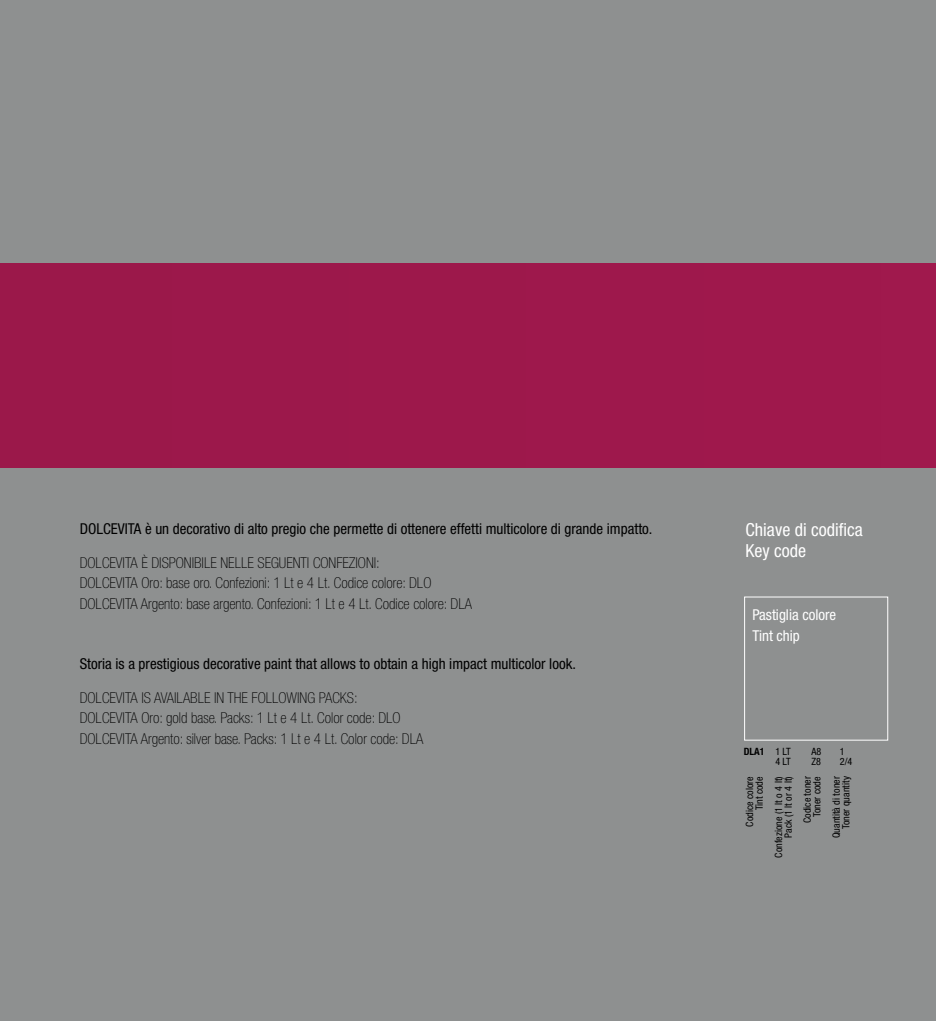
<style>
.page{position:relative;width:936px;height:1021px;background:#fff}
.page>*{position:absolute;margin:0;border:0;box-sizing:border-box;transform-origin:0 0}
.t1{font:condensed 18px/20.1px "Helvetica Neue";color:#fff}
.t2{font:100 condensed 15px/20.1px "Helvetica Neue";color:#000}
.t3{font:condensed 15px "Helvetica Neue";color:#000}
.t4{font:condensed 15px/20.1px "Helvetica Neue";color:#fff}
.t5{font:condensed 10.05px/9.6px "Helvetica Neue";color:#000;text-align:right}
.t6{font:700 condensed 10.05px "Helvetica Neue";color:#000}
.s1{font-weight:400}
</style>
<div class="page">
<div style="left:0;top:0;width:935px;height:1020px;background:#8e9090"></div>
<div style="left:0;top:263px;width:935px;height:204px;background:#9d184b"></div>
<div style="left:744px;top:596px;width:144px;height:144px;border:1px solid #fff"></div>
<p class="t3" style="left:80px;top:520px;width:574px">DOLCEVITA è un decorativo di alto pregio che permette di ottenere effetti multicolore di grande impatto.</p>
<p class="t2" style="left:80px;top:553px;width:156px">DOLCEVITA è disponibile nelle</p>
<p class="t2" style="left:80px;top:553px;width:393px;text-indent:178px">seguenti confezioni:<br>DOLCEVITA Oro: base oro. Confezioni: 1 Lt e 4 Lt. Codice colore: DLO<br>DOLCEVITA Argento: base argento. Confezioni: 1 Lt e 4 Lt. Codice colore: DLA</p>
<p class="t3" style="left:80px;top:655px;width:497px">Storia is a prestigious decorative paint that allows to obtain a high impact multicolor look.</p>
<p class="t2" style="left:80px;top:687px;width:82px">DOLCEVITA is availa</p>
<p class="t2" style="left:190px;top:687px;width:76px">ble in the follo</p>
<p class="t2" style="left:80px;top:687px;width:345px;text-indent:207px">wing packs:<br>DOLCEVITA Oro: gold base. Packs: 1 Lt e 4 Lt. Color code: DLO<br>DOLCEVITA Argento: silver base. Packs: 1 Lt e 4 Lt. Color code: DLA</p>
<p class="t1" style="left:745px;top:520px;width:119px">Chiave di codifica<br>Key code</p>
<p class="t4" style="left:752px;top:605px;width:85px">Pastiglia colore<br>Tint chip</p>
<p class="t6" style="left:743px;top:745px;width:48px">DLA1 <span class="s1">1 LT</span></p>
<p class="t5" style="left:811px;top:746px;width:11px">A8</p>
<p class="t5" style="left:839px;top:746px;width:6px">1</p>
<p class="t5" style="left:775px;top:756px;width:17px">4 LT</p>
<p class="t5" style="left:811px;top:756px;width:11px">Z8</p>
<p class="t5" style="left:839px;top:756px;width:14px">2/4</p>
<p class="t5" style="left:744px;top:826px;width:52px;rotate:-90deg">Codice colore<br>Tint code</p>
<p class="t5" style="left:773px;top:857px;width:83px;rotate:-90deg">Confezione (1 lt o 4 lt)<br>Pack (1 lt or 4 lt)</p>
<p class="t5" style="left:802px;top:823px;width:48px;text-align:center;rotate:-90deg">Codice toner<br>Toner code</p>
<p class="t5" style="left:831px;top:838px;width:63px;rotate:-90deg">Quantità di toner<br>Toner quantity</p>
</div>
